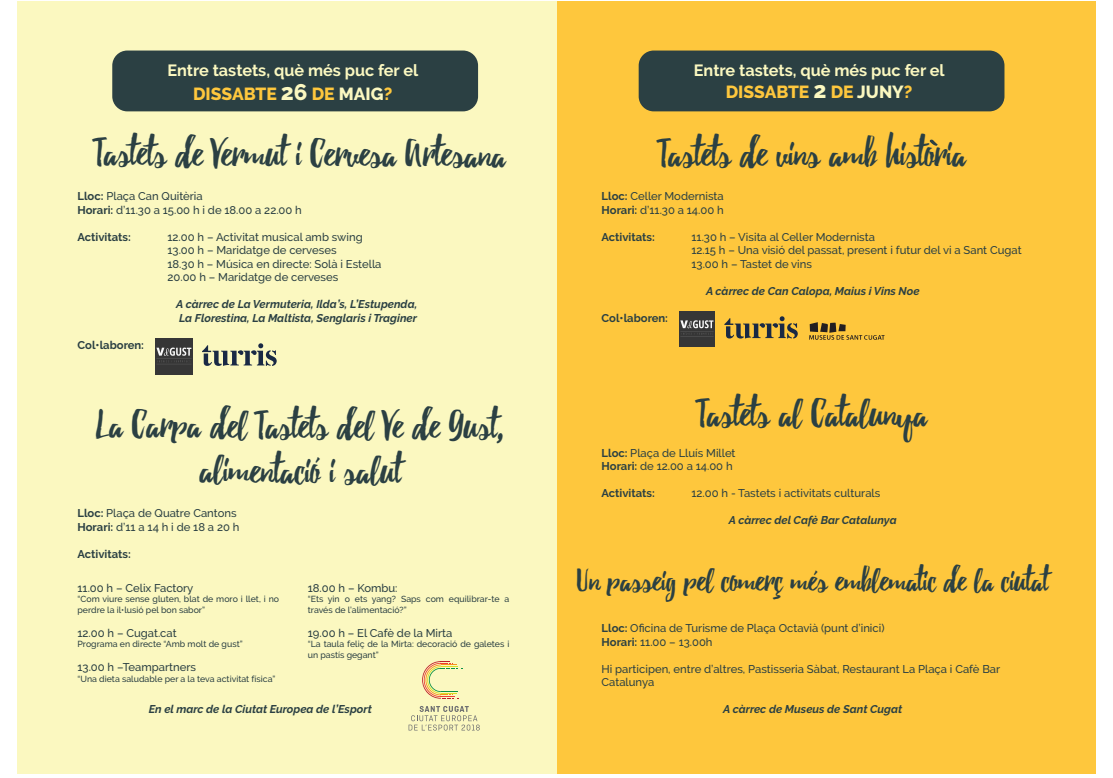
<style>
.page{position:relative;width:1113px;height:778px;background:#fff}
.page>*{position:absolute;margin:0;border:0;box-sizing:border-box;transform-origin:0 0}
.t1{font:40.88px/45px "Debby";color:#2b4043;text-align:center}
.t2{font:33.75px "Debby";color:#2b4043}
.t3{font:800 17.5px "Raleway";color:#fec73d}
.t4{font:700 16.25px "Raleway";color:#fbf8c0}
.t5{font:500 11.25px/13.5px "Raleway";color:#2b4043}
.t6{font:italic 700 11.25px/13.5px "Raleway";color:#2b4043}
.t7{font:700 11.25px "Raleway";color:#2b4043}
.t8{font:500 8.75px/10.5px "Raleway";color:#2b4043}
.s1{font-size:22.5px;color:#fbf8c0}
.s2{color:#fbf8c0}
.s3{font-weight:700}
</style>
<div class="page">
<div style="left:18px;top:1px;width:539px;height:773px;background:#fbf8c0"></div>
<div style="left:557px;top:1px;width:538px;height:773px;background:#fec73d"></div>
<div style="left:112px;top:51px;width:366px;height:60px;background:#2b4043;border-radius:15px"></div>
<div style="left:639px;top:51px;width:365px;height:60px;background:#2b4043;border-radius:15px"></div>
<img style="left:156px;top:338px;width:36px;height:36px">
<svg style="left:202px;top:343px;width:75px;height:23px"></svg>
<svg style="left:930px;top:140px;width:7px;height:6px"></svg>
<img style="left:679px;top:311px;width:35px;height:36px">
<svg style="left:724px;top:316px;width:74px;height:23px"></svg>
<svg style="left:809px;top:322px;width:76px;height:18px"></svg>
<svg style="left:422px;top:661px;width:40px;height:38px"></svg>
<svg style="left:409px;top:706px;width:71px;height:25px"></svg>
<h3 class="t4" style="left:168px;top:61px;width:252px">Entre tastets, què més puc fer el</h3>
<h3 class="t3" style="left:193px;top:84px;width:201px">DISSABTE <span class="s1">26</span> DE <span class="s2">MAIG</span>?</h3>
<h1 class="t1" style="left:95px;top:133px;width:412px">Tastets de Vermut i Cervesa Artesana</h1>
<p class="t5" style="left:78px;top:190px;width:226px"><span class="s3">Lloc:</span> Plaça Can Quitèria<br><span class="s3">Horari:</span> d’11.30 a 15.00 h i de 18.00 a 22.00 h</p>
<p class="t7" style="left:78px;top:230px;width:55px">Activitats:</p>
<p class="t5" style="left:168px;top:230px;width:215px">12.00 h – Activitat musical amb swing 13.00 h – Maridatge de cerveses<br>18.30 h – Música en directe: Solà i Estella 20.00 h – Maridatge de cerveses</p>
<p class="t6" style="left:176px;top:298px;width:243px">A càrrec de La Vermuteria, Ilda’s, L’Estupenda,<br>La Florestina, La Maltista, Senglaris i Traginer</p>
<p class="t7" style="left:78px;top:338px;width:68px">Col•laboren:</p>
<h1 class="t1" style="left:97px;top:405px;width:408px">La Carpa del Tastets del Ve de Gust, alimentació i salut</h1>
<p class="t5" style="left:78px;top:506px;width:163px"><span class="s3">Lloc:</span> Plaça de Quatre Cantons<br><span class="s3">Horari:</span> d’11 a 14 h i de 18 a 20 h</p>
<p class="t7" style="left:78px;top:547px;width:55px">Activitats:</p>
<p class="t5" style="left:78px;top:581px;width:117px">11.00 h – Celix Factory</p>
<p class="t8" style="left:78px;top:594px;width:203px">“Com viure sense gluten, blat de moro i llet, i no perdre la il•lusió pel bon sabor”</p>
<p class="t5" style="left:78px;top:626px;width:101px">12.00 h – Cugat.cat</p>
<p class="t8" style="left:78px;top:639px;width:167px">Programa en directe “Amb molt de gust”</p>
<p class="t5" style="left:78px;top:660px;width:120px">13.00 h –Teampartners</p>
<p class="t8" style="left:78px;top:673px;width:199px">“Una dieta saludable per a la teva activitat física”</p>
<p class="t5" style="left:308px;top:581px;width:91px">18.00 h – Kombu:</p>
<p class="t8" style="left:308px;top:594px;width:203px">“Ets yin o ets yang? Saps com equilibrar-te a través de l’alimentació?”</p>
<p class="t5" style="left:308px;top:626px;width:146px">19.00 h – El Cafè de la Mirta</p>
<p class="t8" style="left:308px;top:639px;width:203px">“La taula feliç de la Mirta: decoració de galetes i un pastís gegant”</p>
<p class="t6" style="left:149px;top:702px;width:225px">En el marc de la Ciutat Europea de l’Esport</p>
<h3 class="t4" style="left:694px;top:61px;width:252px">Entre tastets, què més puc fer el</h3>
<h3 class="t3" style="left:726px;top:82px;width:188px">DISSABTE <span class="s1">2</span> DE <span class="s2">JUNY</span>?</h3>
<h1 class="t1" style="left:660px;top:133px;width:308px">Tastets de vins amb historia</h1>
<p class="t5" style="left:601px;top:190px;width:124px"><span class="s3">Lloc:</span> Celler Modernista<br><span class="s3">Horari:</span> d’11.30 a 14.00 h</p>
<p class="t7" style="left:601px;top:230px;width:55px">Activitats:</p>
<p class="t5" style="left:691px;top:230px;width:332px">11.30 h – Visita al Celler Modernista<br>12.15 h – Una visió del passat, present i futur del vi a Sant Cugat<br>13.00 h – Tastet de vins</p>
<p class="t6" style="left:706px;top:284px;width:215px">A càrrec de Can Calopa, Maius i Vins Noe</p>
<p class="t7" style="left:601px;top:311px;width:68px">Col•laboren:</p>
<h1 class="t1" style="left:698px;top:392px;width:231px">Tastets al Catalunya</h1>
<p class="t5" style="left:601px;top:446px;width:136px"><span class="s3">Lloc:</span> Plaça de Lluís Millet<br><span class="s3">Horari:</span> de 12.00 a 14.00 h</p>
<p class="t7" style="left:601px;top:487px;width:55px">Activitats:</p>
<p class="t5" style="left:691px;top:486px;width:190px">12.00 h - Tastets i activitats culturals</p>
<p class="t6" style="left:729px;top:513px;width:170px">A càrrec del Cafè Bar Catalunya</p>
<h2 class="t2" style="left:577px;top:559px;width:473px">Un passeig pel comerç més emblematic de la ciutat</h2>
<p class="t5" style="left:601px;top:621px;width:285px"><span class="s3">Lloc:</span> Oficina de Turisme de Plaça Octavià (punt d’inici)<br><span class="s3">Horari:</span> 11.00 – 13.00h</p>
<p class="t5" style="left:601px;top:662px;width:400px">Hi participen, entre d’altres, Pastisseria Sàbat, Restaurant La Plaça i Cafè Bar<br>Catalunya</p>
<p class="t6" style="left:723px;top:702px;width:181px">A càrrec de Museus de Sant Cugat</p>
</div>
